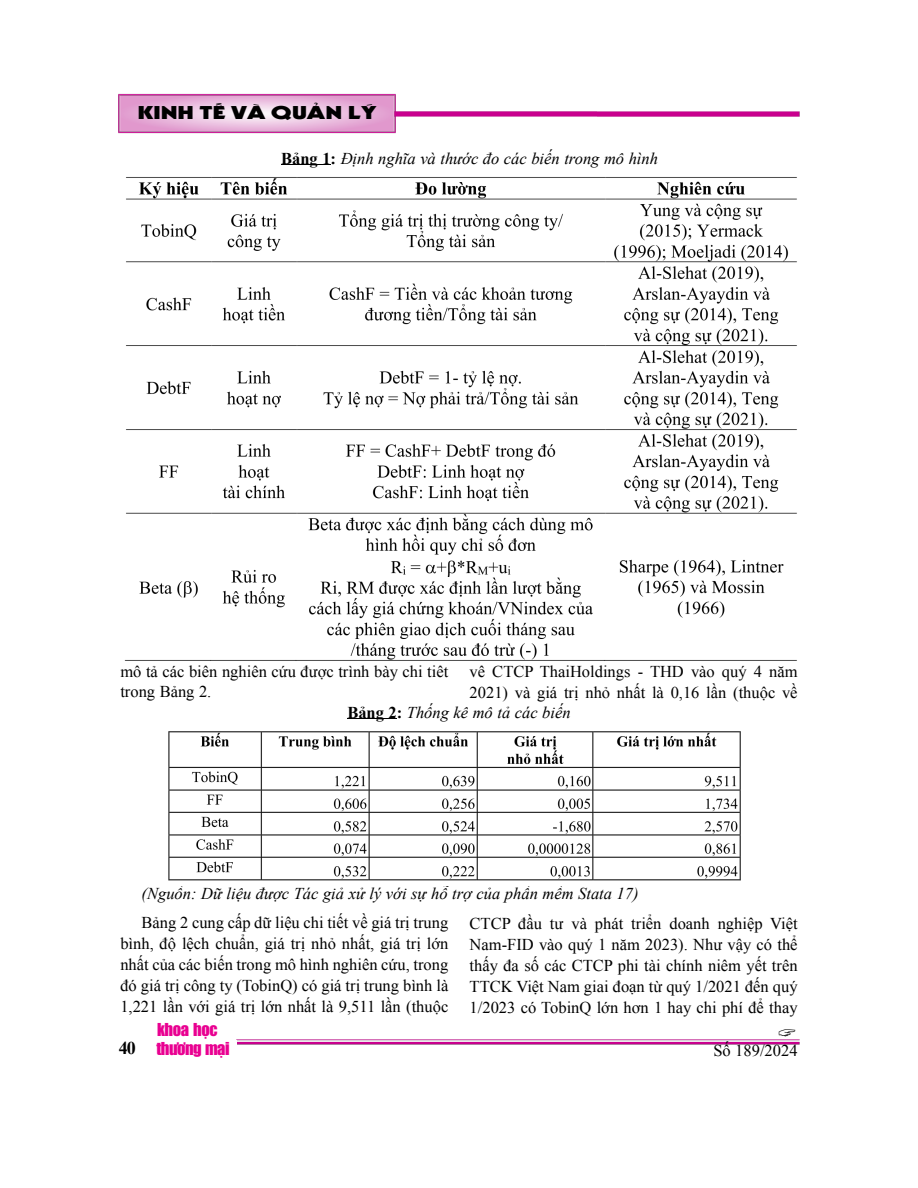
<style>
.page{position:relative;width:918px;height:1188px;background:#fff}
.page>*{position:absolute;margin:0;border:0;box-sizing:border-box;transform-origin:0 0}
.t1{font:18px "UTM Kabel KT";color:#000;scale:1.45 1}
.t2{font:700 18px "Times New Roman";color:#000}
.t3{font:16.5px/21px "Times New Roman";color:#000}
.t4{font:italic 16.5px "Times New Roman";color:#000}
.t5{font:16.5px "UTM Impact";letter-spacing:-.03em;color:#e90091}
.s1{font-weight:700;font-style:normal}
</style>
<div class="page">
<img style="left:236px;top:1039px;width:564px;height:6px">
<img style="left:118px;top:93px;width:278px;height:41px">
<img style="left:392px;top:110px;width:408px;height:8px">
<div style="left:155px;top:1040px;width:82px;height:26px;background:#fff"></div>
<hr style="left:281px;top:165px;width:50px;height:1px;background:#000">
<img style="left:124px;top:177px;width:673px;height:484px">
<hr style="left:347px;top:718px;width:50px;height:1px;background:#000">
<img style="left:168px;top:731px;width:573px;height:150px">
<p class="t1" style="left:138px;top:101px;width:166px">KINH TẾ VÀ QUẢN LÝ</p>
<p class="t4" style="left:281px;top:149px;width:378px"><span class="s1">Bảng 1:</span> Định nghĩa và thước đo các biến trong mô hình</p>
<p class="t3" style="left:120px;top:662px;width:330px;line-height:19.5px">mô tả các biến nghiên cứu được trình bày chi tiết trong Bảng 2.</p>
<p class="t3" style="left:470px;top:661px;width:330px">về CTCP ThaiHoldings - THD vào quý 4 năm<br>2021) và giá trị nhỏ nhất là 0,16 lần (thuộc về</p>
<p class="t4" style="left:347px;top:703px;width:225px"><span class="s1">Bảng 2:</span> Thống kê mô tả các biến</p>
<p class="t4" style="left:142px;top:884px;width:499px">(Nguồn: Dữ liệu được Tác giả xử lý với sự hỗ trợ của phần mềm Stata 17)</p>
<p class="t3" style="left:120px;top:912px;width:330px;text-align:justify;text-indent:21px">Bảng 2 cung cấp dữ liệu chi tiết về giá trị trung bình, độ lệch chuẩn, giá trị nhỏ nhất, giá trị lớn nhất của các biến trong mô hình nghiên cứu, trong đó giá trị công ty (TobinQ) có giá trị trung bình là 1,221 lần với giá trị lớn nhất là 9,511 lần (thuộc</p>
<p class="t5" style="left:157px;top:1019px;width:62px">khoa học</p>
<p class="t3" style="left:470px;top:913px;width:330px;text-align:justify">CTCP đầu tư và phát triển doanh nghiệp Việt Nam-FID vào quý 1 năm 2023). Như vậy có thể thấy đa số các CTCP phi tài chính niêm yết trên TTCK Việt Nam giai đoạn từ quý 1/2021 đến quý 1/2023 có TobinQ lớn hơn 1 hay chi phí để thay</p>
<p class="t2" style="left:119px;top:1038px;width:19px">40</p>
<p class="t3" style="left:713px;top:1040px;width:86px">Số 189/2024</p>
<p class="t5" style="left:156px;top:1037px;width:75px">thương mại</p>
</div>
